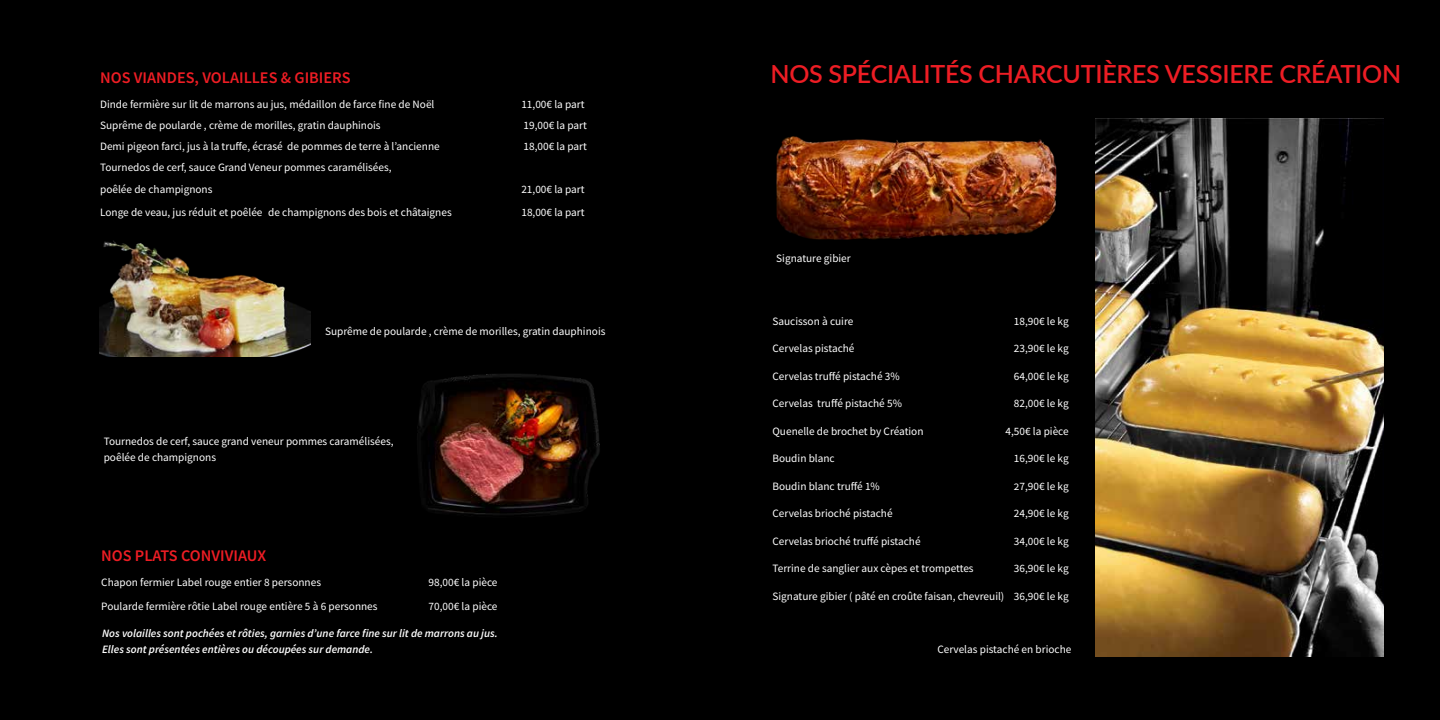
<style>
.page{position:relative;width:1440px;height:720px;background:#fff}
.page>*{position:absolute;margin:0;border:0;box-sizing:border-box;transform-origin:0 0}
.t1{font:600 25px "Lato";letter-spacing:-.01em;color:#ed1d24}
.t2{font:600 16.25px "Source Sans Pro";color:#ed1d24}
.t3{font:11.25px/16.2px "Source Sans Pro";color:#fff}
.t4{font:italic 600 11.25px/16.2px "Source Sans Pro";color:#fff}
</style>
<div class="page">
<div style="left:0;top:0;width:750px;height:720px;background:#000"></div>
<div style="left:690px;top:0;width:750px;height:720px;background:#000"></div>
<img style="left:417px;top:374px;width:183px;height:141px">
<img style="left:99px;top:240px;width:212px;height:117px">
<img style="left:778px;top:136px;width:277px;height:102px">
<img style="left:1095px;top:119px;width:289px;height:537px">
<h2 class="t2" style="left:100px;top:66px;width:252px">NOS VIANDES, VOLAILLES &amp; GIBIERS</h2>
<p class="t3" style="left:100px;top:96px;width:336px">Dinde fermière sur lit de marrons au jus, médaillon de farce fine de Noël</p>
<p class="t3" style="left:521px;top:96px;width:65px">11,00€ la part</p>
<p class="t3" style="left:100px;top:117px;width:282px">Suprême de poularde , crème de morilles, gratin dauphinois</p>
<p class="t3" style="left:524px;top:117px;width:65px">19,00€ la part</p>
<p class="t3" style="left:100px;top:138px;width:341px">Demi pigeon farci, jus à la truffe, écrasé de pommes de terre à l’ancienne</p>
<p class="t3" style="left:524px;top:138px;width:65px">18,00€ la part</p>
<p class="t3" style="left:100px;top:157px;width:293px;line-height:21.2px">Tournedos de cerf, sauce Grand Veneur pommes caramélisées, poêlée de champignons</p>
<p class="t3" style="left:521px;top:181px;width:65px">21,00€ la part</p>
<p class="t3" style="left:100px;top:204px;width:353px">Longe de veau, jus réduit et poêlée de champignons des bois et châtaignes</p>
<p class="t3" style="left:521px;top:204px;width:65px">18,00€ la part</p>
<p class="t3" style="left:325px;top:323px;width:282px">Suprême de poularde , crème de morilles, gratin dauphinois</p>
<p class="t3" style="left:104px;top:433px;width:291px">Tournedos de cerf, sauce grand veneur pommes caramélisées, poêlée de champignons</p>
<h2 class="t2" style="left:101px;top:545px;width:166px">NOS PLATS CONVIVIAUX</h2>
<p class="t3" style="left:101px;top:574px;width:221px">Chapon fermier Label rouge entier 8 personnes</p>
<p class="t3" style="left:429px;top:574px;width:70px">98,00€ la pièce</p>
<p class="t3" style="left:101px;top:598px;width:278px">Poularde fermière rôtie Label rouge entière 5 à 6 personnes</p>
<p class="t3" style="left:429px;top:598px;width:70px">70,00€ la pièce</p>
<p class="t4" style="left:102px;top:625px;width:397px">Nos volailles sont pochées et rôties, garnies d’une farce fine sur lit de marrons au jus.<br>Elles sont présentées entières ou découpées sur demande.</p>
<h1 class="t1" style="left:770px;top:55px;width:632px">NOS SPÉCIALITÉS CHARCUTIÈRES VESSIERE CRÉATION</h1>
<p class="t3" style="left:776px;top:250px;width:76px">Signature gibier</p>
<p class="t3" style="left:772px;top:313px;width:82px">Saucisson à cuire</p>
<p class="t3" style="left:1014px;top:313px;width:56px">18,90€ le kg</p>
<p class="t3" style="left:772px;top:340px;width:84px">Cervelas pistaché</p>
<p class="t3" style="left:1014px;top:340px;width:56px">23,90€ le kg</p>
<p class="t3" style="left:772px;top:368px;width:129px">Cervelas truffé pistaché 3%</p>
<p class="t3" style="left:1014px;top:368px;width:56px">64,00€ le kg</p>
<p class="t3" style="left:772px;top:395px;width:131px">Cervelas truffé pistaché 5%</p>
<p class="t3" style="left:1014px;top:395px;width:56px">82,00€ le kg</p>
<p class="t3" style="left:772px;top:423px;width:153px">Quenelle de brochet by Création</p>
<p class="t3" style="left:1005px;top:423px;width:65px">4,50€ la pièce</p>
<p class="t3" style="left:772px;top:450px;width:64px">Boudin blanc</p>
<p class="t3" style="left:1014px;top:450px;width:56px">16,90€ le kg</p>
<p class="t3" style="left:772px;top:478px;width:109px">Boudin blanc truffé 1%</p>
<p class="t3" style="left:1014px;top:478px;width:56px">27,90€ le kg</p>
<p class="t3" style="left:772px;top:505px;width:122px">Cervelas brioché pistaché</p>
<p class="t3" style="left:1014px;top:505px;width:56px">24,90€ le kg</p>
<p class="t3" style="left:772px;top:533px;width:150px">Cervelas brioché truffé pistaché</p>
<p class="t3" style="left:1014px;top:533px;width:56px">34,00€ le kg</p>
<p class="t3" style="left:772px;top:560px;width:203px">Terrine de sanglier aux cèpes et trompettes</p>
<p class="t3" style="left:1014px;top:560px;width:56px">36,90€ le kg</p>
<p class="t3" style="left:772px;top:588px;width:298px">Signature gibier ( pâté en croûte faisan, chevreuil) 36,90€ le kg</p>
<p class="t3" style="left:937px;top:641px;width:136px">Cervelas pistaché en brioche</p>
</div>
